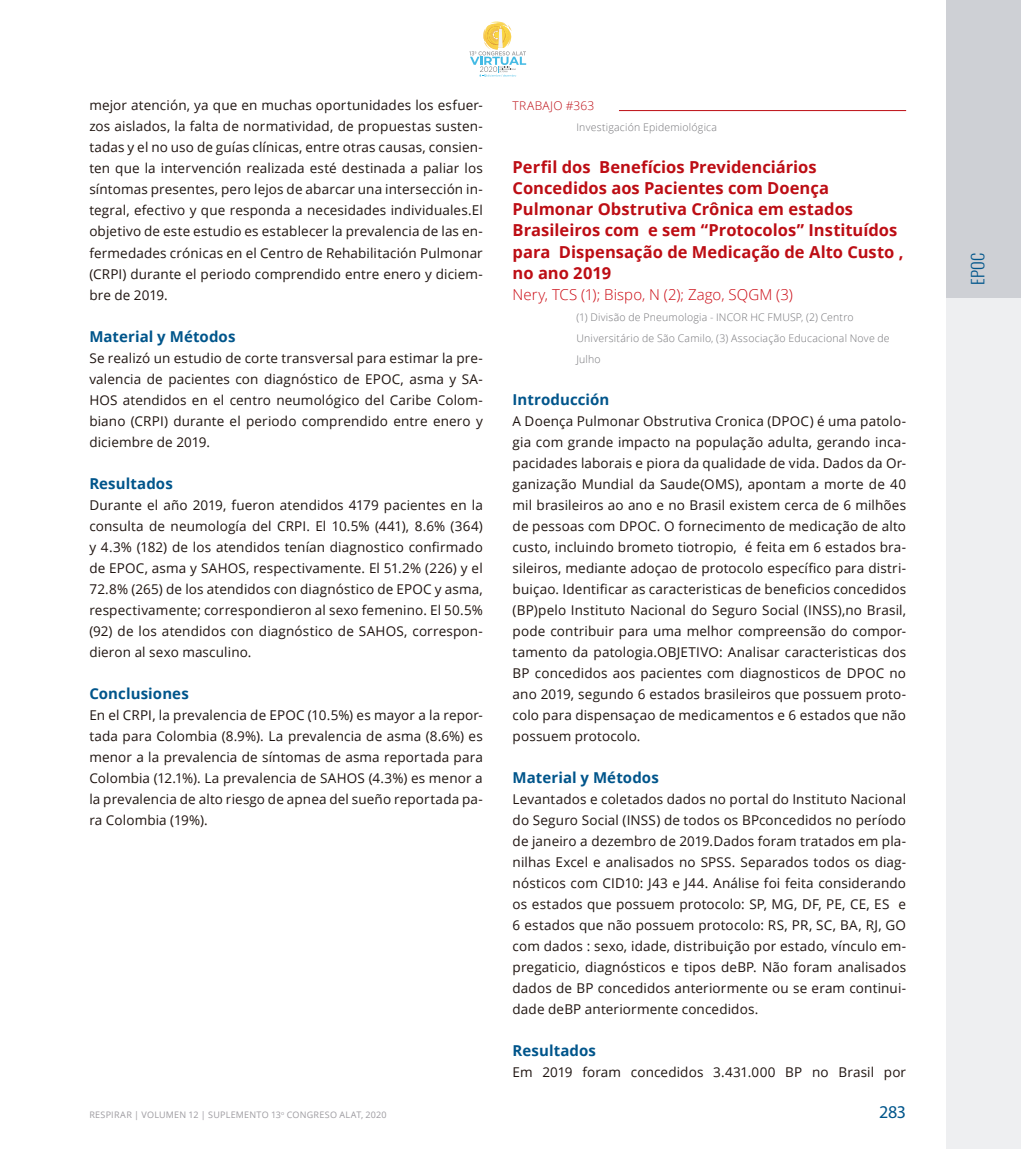
<style>
.page{position:relative;width:1021px;height:1149px;background:#fff}
.page>*{position:absolute;margin:0;border:0;box-sizing:border-box;transform-origin:0 0}
.t1{font:18px "Myriad Pro";color:#00558b}
.sub1{font:700 16.5px/21px "Open Sans";color:#bd0d14}
.t2{font:300 16.5px "Oswald";color:#00558b}
.sub2{font:700 15px "Open Sans";letter-spacing:.005em;color:#00558b}
.autores1{font:300 15px "Open Sans";letter-spacing:.005em;color:#cb0912}
.primero_seco{font:13.5px/21px "Open Sans";letter-spacing:.01em;color:#1f1410;text-align:justify}
.Trabajos_tit{font:300 12px "Open Sans";letter-spacing:.03em;color:#bd0d14}
.autores2{font:300 10.5px/21px "Open Sans";letter-spacing:.02em;color:#737377}
.t3{font:9px "Open Sans";letter-spacing:.025em;color:#9d9ba0}
</style>
<div class="page">
<div style="left:945px;top:0;width:75px;height:297px;background:#ced0d5"></div>
<div style="left:945px;top:297px;width:75px;height:851px;background:#eeeff1"></div>
<svg style="left:469px;top:21px;width:57px;height:56px"></svg>
<hr style="left:619px;top:110px;width:287px;height:1px;background:#bd0d14">
<p class="primero_seco" style="left:89px;top:95px;width:395px">mejor atención, ya que en muchas oportunidades los esfuer&shy;zos aislados, la falta de normatividad, de propuestas susten&shy;tadas y el no uso de guías clínicas, entre otras causas, consien&shy;ten que la intervención realizada esté destinada a paliar los síntomas presentes, pero lejos de abarcar una intersección in&shy;tegral, efectivo y que responda a necesidades individuales.El objetivo de este estudio es establecer la prevalencia de las en&shy;fermedades crónicas en el Centro de Rehabilitación Pulmonar (CRPI) durante el periodo comprendido entre enero y diciem&shy;bre de 2019.</p>
<p class="sub2" style="left:89px;top:325px;width:148px">Material y Métodos</p>
<p class="primero_seco" style="left:89px;top:347px;width:395px">Se realizó un estudio de corte transversal para estimar la pre&shy;valencia de pacientes con diagnóstico de EPOC, asma y SA-HOS atendidos en el centro neumológico del Caribe Colom&shy;biano (CRPI) durante el periodo comprendido entre enero y diciembre de 2019.</p>
<p class="sub2" style="left:89px;top:472px;width:85px">Resultados</p>
<p class="primero_seco" style="left:89px;top:494px;width:395px">Durante el año 2019, fueron atendidos 4179 pacientes en la consulta de neumología del CRPI. El 10.5% (441), 8.6% (364) y 4.3% (182) de los atendidos tenían diagnostico confirmado de EPOC, asma y SAHOS, respectivamente. El 51.2% (226) y el 72.8% (265) de los atendidos con diagnóstico de EPOC y asma, respectivamente; correspondieron al sexo femenino. El 50.5% (92) de los atendidos con diagnóstico de SAHOS, correspon&shy;dieron al sexo masculino.</p>
<p class="sub2" style="left:89px;top:682px;width:101px">Conclusiones</p>
<p class="primero_seco" style="left:89px;top:704px;width:395px">En el CRPI, la prevalencia de EPOC (10.5%) es mayor a la repor&shy;tada para Colombia (8.9%). La prevalencia de asma (8.6%) es menor a la prevalencia de síntomas de asma reportada para Colombia (12.1%). La prevalencia de SAHOS (4.3%) es menor a la prevalencia de alto riesgo de apnea del sueño reportada pa&shy;ra Colombia (19%).</p>
<p class="Trabajos_tit" style="left:512px;top:98px;width:83px">TRABAJO #363</p>
<p class="autores2" style="left:576px;top:117px;width:142px">Investigación Epidemiológica</p>
<p class="sub1" style="left:512px;top:156px;width:392px">Perfil dos Benefícios Previdenciários Concedidos aos Pacientes com Doença Pulmonar Obstrutiva Crônica em estados Brasileiros com e sem “Protocolos” Instituídos para Dispensação de Medicação de Alto Custo , no ano 2019</p>
<p class="autores1" style="left:512px;top:284px;width:282px">Nery, TCS (1); Bispo, N (2); Zago, SQGM (3)</p>
<p class="autores2" style="left:576px;top:306px;width:315px">(1) Divisão de Pneumologia - INCOR HC FMUSP, (2) Centro<br>Universitário de São Camilo, (3) Associação Educacional Nove de<br>Julho</p>
<p class="sub2" style="left:512px;top:388px;width:98px">Introducción</p>
<p class="primero_seco" style="left:512px;top:410px;width:395px">A Doença Pulmonar Obstrutiva Cronica (DPOC) é uma patolo&shy;gia com grande impacto na população adulta, gerando inca&shy;pacidades laborais e piora da qualidade de vida. Dados da Or&shy;ganização Mundial da Saude(OMS), apontam a morte de 40 mil brasileiros ao ano e no Brasil existem cerca de 6 milhões de pessoas com DPOC. O fornecimento de medicação de alto custo, incluindo brometo tiotropio, é feita em 6 estados bra&shy;sileiros, mediante adoçao de protocolo específico para distri&shy;buiçao. Identificar as caracteristicas de beneficios concedidos (BP)pelo Instituto Nacional do Seguro Social (INSS),no Brasil, pode contribuir para uma melhor compreensão do compor&shy;tamento da patologia.OBJETIVO: Analisar caracteristicas dos BP concedidos aos pacientes com diagnosticos de DPOC no ano 2019, segundo 6 estados brasileiros que possuem proto&shy;colo para dispensaçao de medicamentos e 6 estados que não possuem protocolo.</p>
<p class="sub2" style="left:512px;top:766px;width:148px">Material y Métodos</p>
<p class="primero_seco" style="left:512px;top:788px;width:395px">Levantados e coletados dados no portal do Instituto Nacional do Seguro Social (INSS) de todos os BPconcedidos no período de janeiro a dezembro de 2019.Dados foram tratados em pla&shy;nilhas Excel e analisados no SPSS. Separados todos os diag&shy;nósticos com CID10: J43 e J44. Análise foi feita considerando os estados que possuem protocolo: SP, MG, DF, PE, CE, ES e 6 estados que não possuem protocolo: RS, PR, SC, BA, RJ, GO com dados : sexo, idade, distribuição por estado, vínculo em&shy;pregaticio, diagnósticos e tipos deBP. Não foram analisados dados de BP concedidos anteriormente ou se eram continui&shy;dade deBP anteriormente concedidos.</p>
<p class="sub2" style="left:512px;top:1039px;width:85px">Resultados</p>
<p class="primero_seco" style="left:512px;top:1061px;width:395px">Em 2019 foram concedidos 3.431.000 BP no Brasil por</p>
<p class="t3" style="left:89px;top:1108px;width:299px">RESPIRAR | VOLUMEN 12 | SUPLEMENTO 13<sup>o</sup> CONGRESO ALAT, 2020</p>
<h1 class="t1" style="left:879px;top:1100px;width:29px">283</h1>
<p class="t2" style="left:966px;top:285px;width:33px;rotate:-90deg">EPOC</p>
</div>
